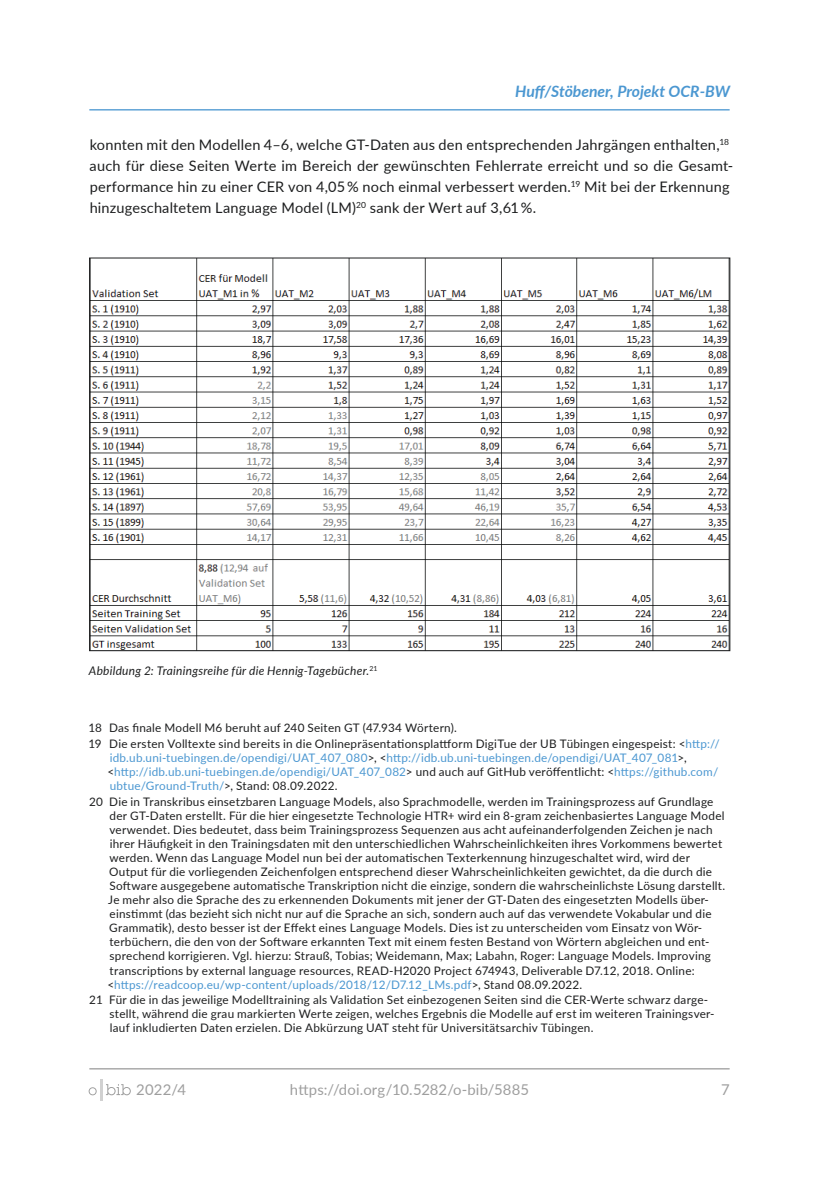
<style>
.page{position:relative;width:819px;height:1191px;background:#fff}
.page>*{position:absolute;margin:0;border:0;box-sizing:border-box;transform-origin:0 0}
.t1{font:italic 700 15.75px "Lato";color:#4b97d1}
.t2{font:14.88px "Lato Regular 2";letter-spacing:.01em;color:#9e9e9e}
.t3{font:14.88px "Lato Regular 3";color:#9e9e9e}
.t4{font:14.53px/21px "Lato Regular 2";letter-spacing:.015em;color:#1d1e1f}
.t5{font:11.9px "Lato Italic 2";letter-spacing:.02em;color:#1d1e1f}
.t6{font:11.72px/14px "Lato Regular 2";letter-spacing:.02em;color:#1d1e1f}
.t7{font:11.72px/14px "Lato Regular 2";letter-spacing:.02em;color:#4b97d1}
.s1{color:#4b97d1}
.s2{color:#1d1e1f}
</style>
<div class="page">
<hr style="left:89px;top:109px;width:640px;height:1px;background:#4b97d1">
<hr style="left:89px;top:1068px;width:640px;height:1px;background:#9e9e9e">
<hr style="left:100px;top:1079px;width:3px;height:21px;background:#d1d1d1">
<svg style="left:89px;top:1087px;width:8px;height:8px"></svg>
<svg style="left:106px;top:1084px;width:25px;height:11px"></svg>
<img style="left:91px;top:260px;width:637px;height:389px">
<h1 class="t1" style="left:515px;top:80px;width:216px">Huff/Stöbener, Projekt OCR-BW</h1>
<p class="t4" style="left:90px;top:134px;width:645px">konnten mit den Modellen 4–6, welche GT-Daten aus den entsprechenden Jahrgängen enthalten,<sup>18 </sup>auch für diese Seiten Werte im Bereich der gewünschten Fehlerrate erreicht und so die Gesamt&shy;performance hin zu einer CER von 4,05 % noch einmal verbessert werden.<sup>19</sup> Mit bei der Erkennung hinzugeschaltetem Language Model (LM)<sup>20</sup> sank der Wert auf 3,61 %.</p>
<p class="t5" style="left:89px;top:662px;width:290px">Abbildung 2: Trainingsreihe für die Hennig-Tagebücher.<sup>21</sup></p>
<p class="t6" style="left:88px;top:719px;width:632px;line-height:15.6px">18 Das finale Modell M6 beruht auf 240 Seiten GT (47.934 Wörtern).<br>19 Die ersten Volltexte sind bereits in die Onlinepräsentationsplattform DigiTue der UB Tübingen eingespeist: &lt;<span class="s1">http://</span></p>
<p class="t7" style="left:107px;top:750px;width:612px">idb.ub.uni-tuebingen.de/opendigi/UAT_407_080<span class="s2">&gt;, &lt;</span>http://idb.ub.uni-tuebingen.de/opendigi/UAT_407_081<span class="s2">&gt;, &lt;</span>http://idb.ub.uni-tuebingen.de/opendigi/UAT_407_082<span class="s2">&gt; und auch auf GitHub veröffentlicht: &lt;</span>https://github.com/ ubtue/Ground-Truth/<span class="s2">&gt;, Stand: 08.09.2022.</span></p>
<p class="t6" style="left:107px;top:794px;width:619px;text-indent:-18px">20 Die in Transkribus einsetzbaren Language Models, also Sprachmodelle, werden im Trainingsprozess auf Grundlage der GT-Daten erstellt. Für die hier eingesetzte Technologie HTR+ wird ein 8-gram zeichenbasiertes Language Model verwendet. Dies bedeutet, dass beim Trainingsprozess Sequenzen aus acht aufeinanderfolgenden Zeichen je nach ihrer Häufigkeit in den Trainingsdaten mit den unterschiedlichen Wahrscheinlichkeiten ihres Vorkommens bewertet werden. Wenn das Language Model nun bei der automatischen Texterkennung hinzugeschaltet wird, wird der Output für die vorliegenden Zeichenfolgen entsprechend dieser Wahrscheinlichkeiten gewichtet, da die durch die Software ausgegebene automatische Transkription nicht die einzige, sondern die wahrscheinlichste Lösung darstellt.<br>Je mehr also die Sprache des zu erkennenden Dokuments mit jener der GT-Daten des eingesetzten Modells über&shy;einstimmt (das bezieht sich nicht nur auf die Sprache an sich, sondern auch auf das verwendete Vokabular und die Grammatik), desto besser ist der Effekt eines Language Models. Dies ist zu unterscheiden vom Einsatz von Wör&shy;terbüchern, die den von der Software erkannten Text mit einem festen Bestand von Wörtern abgleichen und ent&shy;sprechend korrigieren. Vgl. hierzu: Strauß, Tobias; Weidemann, Max; Labahn, Roger: Language Models. Improving transcriptions by external language resources, READ-H2020 Project 674943, Deliverable D7.12, 2018. Online: &lt;<span class="s1">https://readcoop.eu/wp-content/uploads/2018/12/D7.12_LMs.pdf</span>&gt;, Stand 08.09.2022.</p>
<p class="t6" style="left:109px;top:992px;width:606px;text-indent:-20px">21 Für die in das jeweilige Modelltraining als Validation Set einbezogenen Seiten sind die CER-Werte schwarz darge&shy;stellt, während die grau markierten Werte zeigen, welches Ergebnis die Modelle auf erst im weiteren Trainingsver&shy;lauf inkludierten Daten erzielen. Die Abkürzung UAT steht für Universitätsarchiv Tübingen.</p>
<p class="t3" style="left:136px;top:1079px;width:51px">2022/4</p>
<p class="t2" style="left:290px;top:1078px;width:240px">https://doi.org/10.5282/o-bib/5885</p>
<p class="t2" style="left:721px;top:1079px;width:10px">7</p>
</div>
